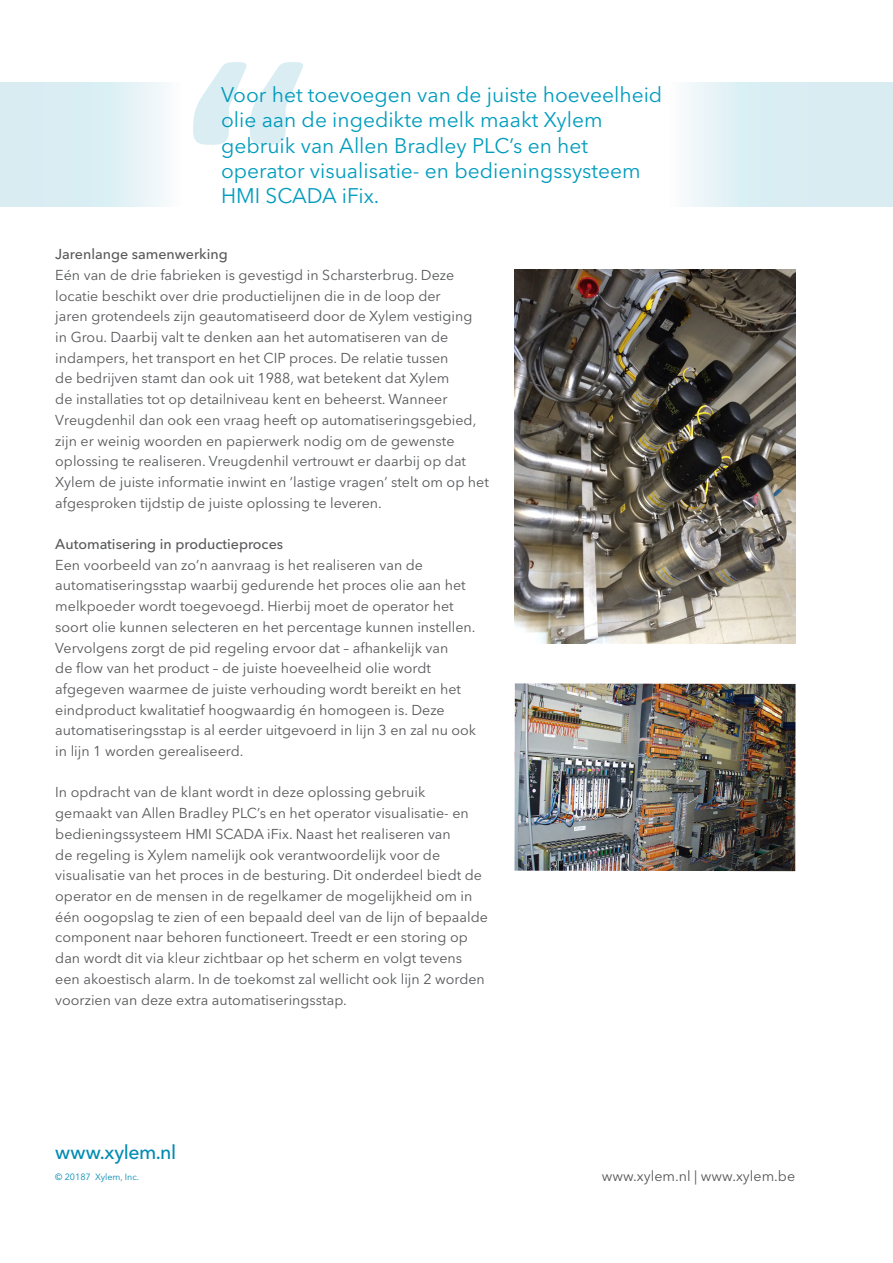
<style>
.page{position:relative;width:893px;height:1263px;background:#fff}
.page>*{position:absolute;margin:0;border:0;box-sizing:border-box;transform-origin:0 0}
.t1{font:21px/25.2px "Avenir Next LT Pro";color:#009cbd}
.Basic_Formatting{font:500 19.5px "Avenir Next LT Pro";letter-spacing:.01em;color:#008bb3}
.Paragraph_Style_1{font:14.25px/20.7px "Avenir Next LT Pro";color:#57585a}
.Paragraph_Style_1-2{font:500 14.25px "Avenir Next LT Pro";color:#57585a}
.Body_text{font:14.25px "Avenir Next LT Pro";color:#57585a}
.Legal_text{font:9px "Avenir Next LT Pro";color:#008bb3}
</style>
<div class="page">
<img style="left:514px;top:269px;width:281px;height:374px">
<img style="left:514px;top:683px;width:282px;height:188px">
<div style="left:668px;top:83px;width:225px;height:124px;background:linear-gradient(to right,#eef7fa,#d1e8f0)"></div>
<div style="left:0;top:83px;width:183px;height:124px;background:linear-gradient(to right,#d0e9f0,#f1f8fb)"></div>
<svg style="left:193px;top:62px;width:110px;height:83px"></svg>
<p class="t1" style="left:221px;top:82px;width:443px">Voor het toevoegen van de juiste hoeveelheid olie aan de ingedikte melk maakt Xylem</p>
<p class="t1" style="left:221px;top:133px;width:368px">gebruik van Allen Bradley PLC’s en het</p>
<p class="t1" style="left:221px;top:158px;width:421px">operator visualisatie- en bedieningssysteem<br>HMI SCADA iFix.</p>
<p class="Paragraph_Style_1-2" style="left:55px;top:246px;width:174px">Jarenlange samenwerking</p>
<p class="Paragraph_Style_1" style="left:55px;top:265px;width:435px">Eén van de drie fabrieken is gevestigd in Scharsterbrug. Deze locatie beschikt over drie productielijnen die in de loop der<br>jaren grotendeels zijn geautomatiseerd door de Xylem vestiging<br>in Grou. Daarbij valt te denken aan het automatiseren van de indampers, het transport en het CIP proces. De relatie tussen<br>de bedrijven stamt dan ook uit 1988, wat betekent dat Xylem<br>de installaties tot op detailniveau kent en beheerst. Wanneer Vreugdenhil dan ook een vraag heeft op automatiseringsgebied, zijn er weinig woorden en papierwerk nodig om de gewenste oplossing te realiseren. Vreugdenhil vertrouwt er daarbij op dat Xylem de juiste informatie inwint en ‘lastige vragen’ stelt om op het afgesproken tijdstip de juiste oplossing te leveren.</p>
<p class="Paragraph_Style_1-2" style="left:55px;top:535px;width:229px">Automatisering in productieproces</p>
<p class="Paragraph_Style_1" style="left:55px;top:554px;width:422px">Een voorbeeld van zo’n aanvraag is het realiseren van de automatiseringsstap waarbij gedurende het proces olie aan het melkpoeder wordt toegevoegd. Hierbij moet de operator het soort olie kunnen selecteren en het percentage kunnen instellen.<br>Vervolgens zorgt de pid regeling ervoor dat – afhankelijk van<br>de flow van het product – de juiste hoeveelheid olie wordt afgegeven waarmee de juiste verhouding wordt bereikt en het eindproduct kwalitatief hoogwaardig én homogeen is. Deze automatiseringsstap is al eerder uitgevoerd in lijn 3 en zal nu ook in lijn 1 worden gerealiseerd.</p>
<p class="Paragraph_Style_1" style="left:55px;top:782px;width:434px">In opdracht van de klant wordt in deze oplossing gebruik<br>gemaakt van Allen Bradley PLC’s en het operator visualisatie- en bedieningssysteem HMI SCADA iFix. Naast het realiseren van<br>de regeling is Xylem namelijk ook verantwoordelijk voor de visualisatie van het proces in de besturing. Dit onderdeel biedt de operator en de mensen in de regelkamer de mogelijkheid om in één oogopslag te zien of een bepaald deel van de lijn of bepaalde component naar behoren functioneert. Treedt er een storing op dan wordt dit via kleur zichtbaar op het scherm en volgt tevens een akoestisch alarm. In de toekomst zal wellicht ook lijn 2 worden voorzien van deze extra automatiseringsstap.</p>
<p class="Basic_Formatting" style="left:55px;top:1141px;width:122px">www.xylem.nl</p>
<p class="Legal_text" style="left:55px;top:1171px;width:86px">© 20187 Xylem, Inc.</p>
<p class="Body_text" style="left:602px;top:1167px;width:195px">www.xylem.nl | www.xylem.be</p>
</div>
